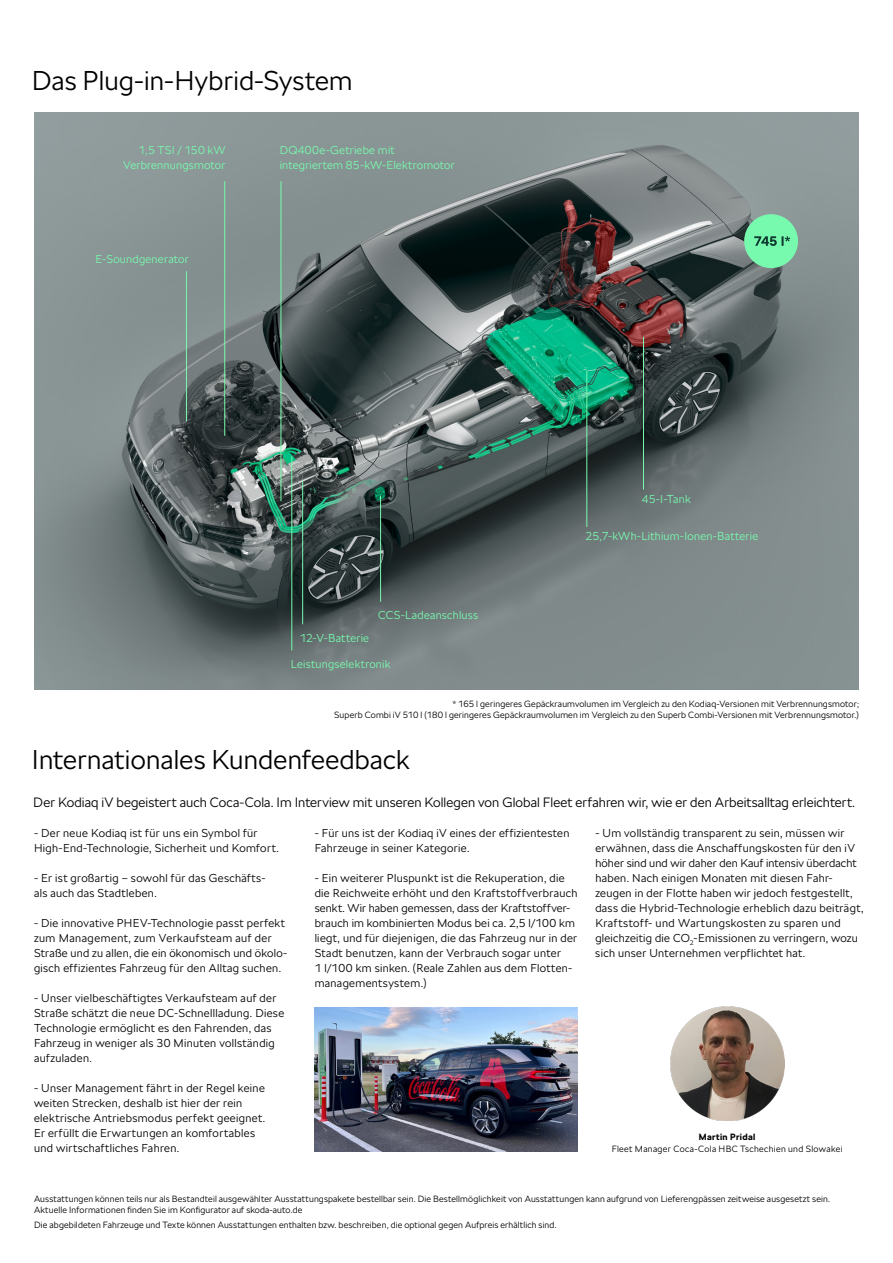
<style>
.page{position:relative;width:893px;height:1263px;background:#fff}
.page>*{position:absolute;margin:0;border:0;box-sizing:border-box;transform-origin:0 0}
.t1{font:300 27px "SKODA Next";letter-spacing:.01em;color:#000}
.t2{font:300 13.5px "SKODA Next";letter-spacing:.005em;color:#000}
.t3{font:300 11.4px/15px "SKODA Next";letter-spacing:.03em;color:#000}
.t4{font:300 11.4px/15px "SKODA Next";letter-spacing:.02em;color:#78faae;text-align:right}
.t5{font:300 9px/10.8px "SKODA Next";letter-spacing:.02em;color:#000}
.t6{font:300 9px "SKODA Next";letter-spacing:.04em;color:#000}
.t7{font:700 9px "SKODA Next";letter-spacing:.045em;color:#000}
</style>
<div class="page">
<img style="left:34px;top:113px;width:825px;height:576px">
<hr style="left:380px;top:496px;width:1px;height:106px;background:#78faae">
<hr style="left:586px;top:371px;width:1px;height:156px;background:#78faae">
<hr style="left:643px;top:337px;width:1px;height:152px;background:#78faae">
<hr style="left:302px;top:481px;width:1px;height:143px;background:#78faae">
<hr style="left:291px;top:456px;width:1px;height:194px;background:#78faae">
<hr style="left:281px;top:181px;width:1px;height:320px;background:#78faae">
<hr style="left:224px;top:181px;width:1px;height:255px;background:#78faae">
<hr style="left:186px;top:271px;width:1px;height:150px;background:#78faae">
<div style="left:744px;top:214px;width:54px;height:54px;background:#78faae;border-radius:50%"></div>
<svg style="left:754px;top:236px;width:36px;height:10px"></svg>
<img style="left:315px;top:1008px;width:262px;height:143px">
<img style="left:670px;top:1007px;width:114px;height:114px">
<h1 class="t1" style="left:32px;top:63px;width:322px">Das Plug-in-Hybrid-System</h1>
<p class="t4" style="left:123px;top:143px;width:104px">1,5 TSI / 150 kW<br>Verbrennungsmotor</p>
<p class="t4" style="left:280px;top:143px;width:177px;text-align:left">DQ400e-Getriebe mit integriertem 85-kW-Elektromotor</p>
<p class="t4" style="left:96px;top:251px;width:95px">E-Soundgenerator</p>
<p class="t4" style="left:300px;top:630px;width:71px">12-V-Batterie</p>
<p class="t4" style="left:378px;top:608px;width:101px">CCS-Ladeanschluss</p>
<p class="t4" style="left:291px;top:656px;width:101px">Leistungselektronik</p>
<p class="t4" style="left:642px;top:491px;width:50px">45-I-Tank</p>
<p class="t4" style="left:585px;top:529px;width:174px">25,7-kWh-Lithium-Ionen-Batterie</p>
<p class="t5" style="left:334px;top:699px;width:526px;text-align:right">* 165 l geringeres Gepäckraumvolumen im Vergleich zu den Kodiaq-Versionen mit Verbrennungsmotor;<br>Superb Combi iV 510 l (180 l geringeres Gepäckraumvolumen im Vergleich zu den Superb Combi-Versionen mit Verbrennungsmotor.)</p>
<h1 class="t1" style="left:32px;top:741px;width:379px">Internationales Kundenfeedback</h1>
<p class="t2" style="left:33px;top:793px;width:823px">Der Kodiaq iV begeistert auch Coca-Cola. Im Interview mit unseren Kollegen von Global Fleet erfahren wir, wie er den Arbeitsalltag erleichtert.</p>
<p class="t3" style="left:34px;top:825px;width:246px">- Der neue Kodiaq ist für uns ein Symbol für<br>High-End-Technologie, Sicherheit und Komfort.</p>
<p class="t3" style="left:34px;top:870px;width:233px">- Er ist großartig – sowohl für das Geschäfts&shy;als auch das Stadtleben.</p>
<p class="t3" style="left:34px;top:915px;width:255px">- Die innovative PHEV-Technologie passt perfekt zum Management, zum Verkaufsteam auf der Straße und zu allen, die ein ökonomisch und ökolo&shy;gisch effizientes Fahrzeug für den Alltag suchen.</p>
<p class="t3" style="left:34px;top:990px;width:252px">- Unser vielbeschäftigtes Verkaufsteam auf der Straße schätzt die neue DC-Schnellladung. Diese Technologie ermöglicht es den Fahrenden, das Fahrzeug in weniger als 30 Minuten vollständig aufzuladen.</p>
<p class="t3" style="left:34px;top:1080px;width:233px">- Unser Management fährt in der Regel keine weiten Strecken, deshalb ist hier der rein elektrische Antriebsmodus perfekt geeignet.<br>Er erfüllt die Erwartungen an komfortables und wirtschaftliches Fahren.</p>
<p class="t3" style="left:315px;top:825px;width:256px">- Für uns ist der Kodiaq iV eines der effizientesten<br>Fahrzeuge in seiner Kategorie.</p>
<p class="t3" style="left:315px;top:870px;width:264px">- Ein weiterer Pluspunkt ist die Rekuperation, die die Reichweite erhöht und den Kraftstoffverbrauch senkt. Wir haben gemessen, dass der Kraftstoffver&shy;brauch im kombinierten Modus bei ca. 2,5 l/100 km liegt, und für diejenigen, die das Fahrzeug nur in der Stadt benutzen, kann der Verbrauch sogar unter<br>1 l/100 km sinken. (Reale Zahlen aus dem Flotten&shy;managementsystem.)</p>
<p class="t3" style="left:595px;top:825px;width:270px">- Um vollständig transparent zu sein, müssen wir erwähnen, dass die Anschaffungskosten für den iV höher sind und wir daher den Kauf intensiv überdacht haben. Nach einigen Monaten mit diesen Fahr&shy;zeugen in der Flotte haben wir jedoch festgestellt, dass die Hybrid-Technologie erheblich dazu beiträgt, Kraftstoff- und Wartungskosten zu sparen und gleichzeitig die CO<sub>2</sub>-Emissionen zu verringern, wozu sich unser Unternehmen verpflichtet hat.</p>
<p class="t7" style="left:699px;top:1131px;width:58px">Martin Pridal</p>
<p class="t6" style="left:612px;top:1142px;width:232px">Fleet Manager Coca-Cola HBC Tschechien und Slowakei</p>
<p class="t5" style="left:34px;top:1194px;width:797px">Ausstattungen können teils nur als Bestandteil ausgewählter Ausstattungspakete bestellbar sein. Die Bestellmöglichkeit von Ausstattungen kann aufgrund von Lieferengpässen zeitweise ausgesetzt sein.<br>Aktuelle Informationen finden Sie im Konfigurator auf skoda-auto.de</p>
<p class="t5" style="left:34px;top:1220px;width:524px">Die abgebildeten Fahrzeuge und Texte können Ausstattungen enthalten bzw. beschreiben, die optional gegen Aufpreis erhältlich sind.</p>
</div>
